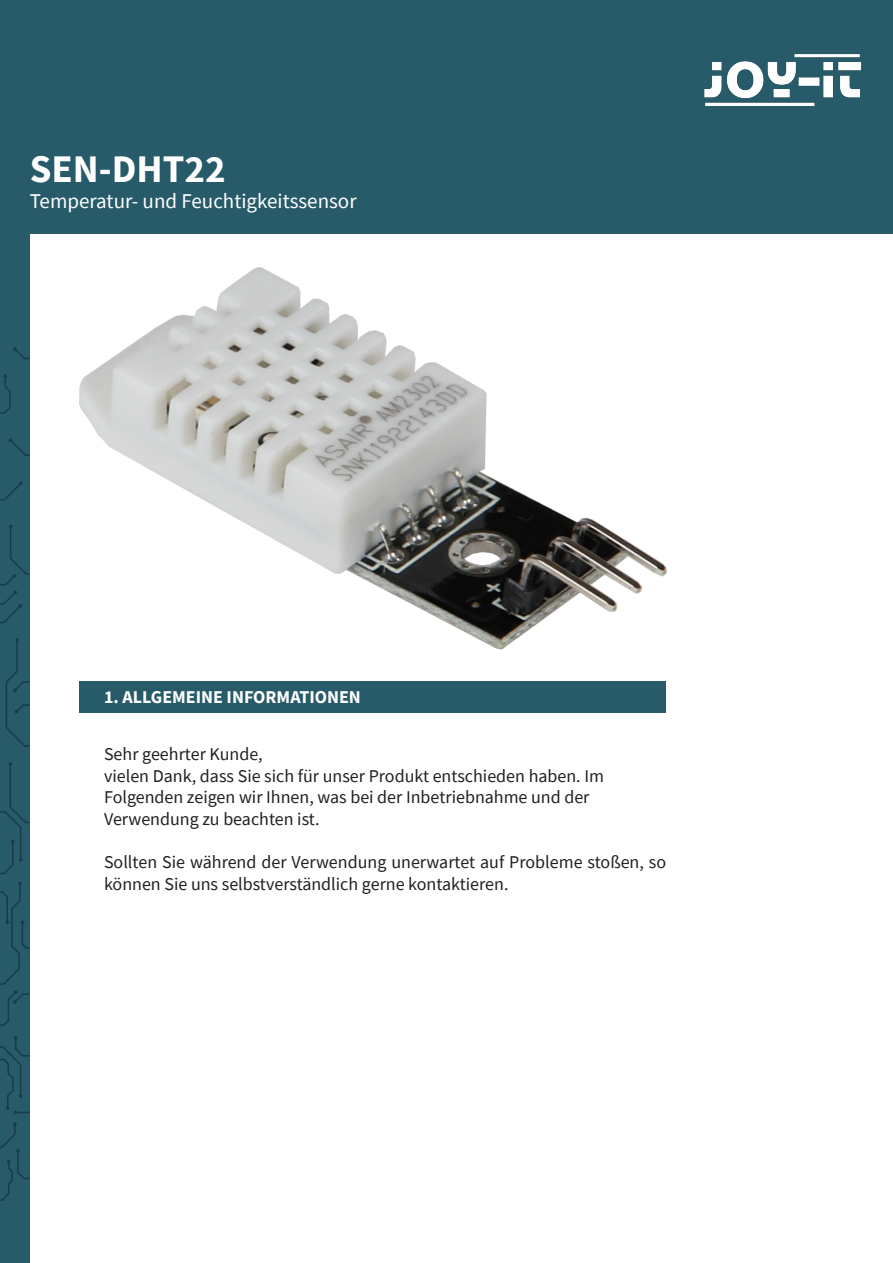
<style>
.page{position:relative;width:893px;height:1263px;background:#fff}
.page>*{position:absolute;margin:0;border:0;box-sizing:border-box;transform-origin:0 0}
.t1{font:700 39px "Source Sans Pro";color:#fff}
.t2{font:21px "Source Sans Pro";color:#fff}
.t3{font:18px/21.6px "Source Sans Pro";color:#231f20}
.t4{font:700 18px "Source Sans Pro";color:#fff}
</style>
<div class="page">
<img style="left:80px;top:268px;width:586px;height:381px">
<div style="left:0;top:0;width:893px;height:234px;background:#275b6a"></div>
<img style="left:704px;top:54px;width:158px;height:52px">
<div style="left:0;top:208px;width:30px;height:1055px;background:#275b6a"></div>
<div style="left:80px;top:681px;width:586px;height:32px;background:#275b6a"></div>
<svg style="left:0;top:1122px;width:30px;height:79px"></svg>
<svg style="left:0;top:1036px;width:30px;height:78px"></svg>
<svg style="left:0;top:882px;width:30px;height:144px"></svg>
<svg style="left:0;top:762px;width:30px;height:112px"></svg>
<svg style="left:5px;top:638px;width:25px;height:109px"></svg>
<svg style="left:0;top:525px;width:30px;height:99px"></svg>
<svg style="left:0;top:482px;width:23px;height:19px"></svg>
<svg style="left:9px;top:438px;width:21px;height:18px"></svg>
<svg style="left:0;top:374px;width:11px;height:40px"></svg>
<svg style="left:13px;top:347px;width:17px;height:12px"></svg>
<p class="t1" style="left:30px;top:143px;width:197px">SEN-DHT22</p>
<p class="t2" style="left:30px;top:187px;width:328px">Temperatur- und Feuchtigkeitssensor</p>
<p class="t4" style="left:104px;top:685px;width:258px">1. ALLGEMEINE INFORMATIONEN</p>
<p class="t3" style="left:104px;top:743px;width:160px">Sehr geehrter Kunde,</p>
<p class="t3" style="left:104px;top:765px;width:501px">vielen Dank, dass Sie sich für unser Produkt entschieden haben. Im</p>
<p class="t3" style="left:104px;top:786px;width:487px">Folgenden zeigen wir Ihnen, was bei der Inbetriebnahme und der</p>
<p class="t3" style="left:104px;top:808px;width:217px">Verwendung zu beachten ist.</p>
<p class="t3" style="left:104px;top:851px;width:564px">Sollten Sie während der Verwendung unerwartet auf Probleme stoßen, so können Sie uns selbstverständlich gerne kontaktieren.</p>
</div>
